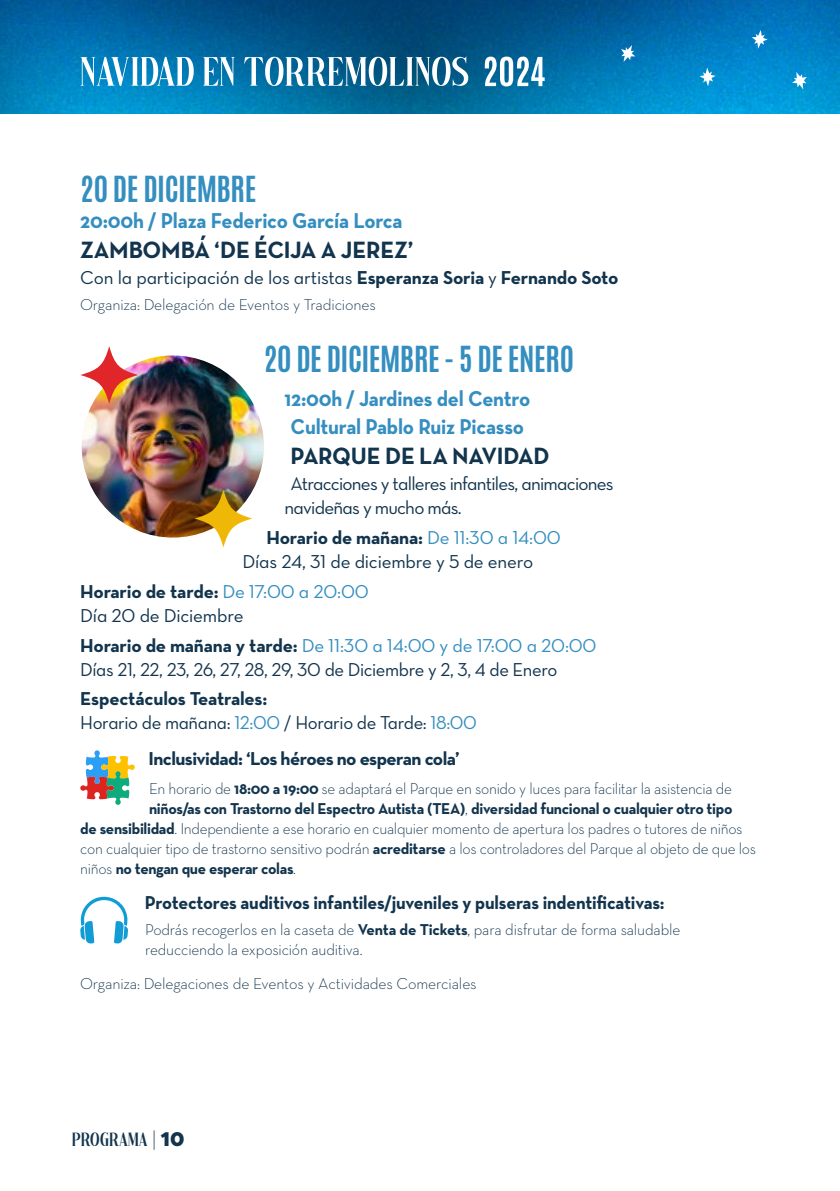
<style>
.page{position:relative;width:840px;height:1191px;background:#fff}
.page>*{position:absolute;margin:0;border:0;box-sizing:border-box;transform-origin:0 0}
.t1{font:700 30px "Antonio";letter-spacing:-.015em;color:#348ec0}
.t2{font:700 24px "Neutra Text";letter-spacing:-.015em;color:#12344d}
.t3{font:700 21.8px/28px "Neutra Text";letter-spacing:-.01em;color:#348ec0;scale:.94 1}
.t4{font:19px "Neutra Text Book Alt";letter-spacing:-.02em;color:#12344d}
.t5{font:700 19px "Neutra Text";letter-spacing:-.01em;color:#12344d}
.t6{font:700 19px "Neutra Text";letter-spacing:-.01em;color:#12344d;scale:.96 1}
.t7{font:19px/29.6px "Neutra Text Book Alt";letter-spacing:-.01em;color:#348ec0}
.t8{font:19px/24px "Neutra Text Book Alt";letter-spacing:-.04em;color:#12344d}
.t9{font:700 19px "Neutra Text";letter-spacing:-.03em;color:#12344d}
.t10{font:300 16px/20px "Neutra Text";letter-spacing:-.02em;color:#12344d}
.t11{font:700 16px "Neutra Text";letter-spacing:-.02em;color:#12344d}
.t12{font:14px "Arastin Std FREEDEMO";letter-spacing:-.03em;color:#12344d}
.s1{font-family:"Neutra Text";font-weight:700}
.s2{font-family:"Neutra Text Book Alt";font-weight:400;color:#348ec0}
.s3{color:#12344d}
.s4{font-family:"Neutra Text";font-weight:700;color:#12344d}
.s5{color:#348ec0}
.s6{font-weight:700}
.s7{font-weight:300}
.s8{font-family:"Metropolis";font-weight:200;font-size:23.6px}
.s9{font-family:"Metropolis";font-weight:900;font-size:20px}
</style>
<div class="page">
<img style="left:0;top:0;width:839px;height:114px">
<svg style="left:620px;top:45px;width:15px;height:17px"></svg>
<svg style="left:699px;top:68px;width:16px;height:18px"></svg>
<svg style="left:751px;top:30px;width:16px;height:19px"></svg>
<svg style="left:791px;top:72px;width:15px;height:18px"></svg>
<svg style="left:80px;top:57px;width:388px;height:29px"></svg>
<svg style="left:484px;top:57px;width:60px;height:29px"></svg>
<img style="left:82px;top:355px;width:182px;height:182px;border-radius:91px">
<svg style="left:80px;top:346px;width:58px;height:58px"></svg>
<svg style="left:194px;top:489px;width:58px;height:58px"></svg>
<svg style="left:80px;top:750px;width:55px;height:55px"></svg>
<svg style="left:80px;top:896px;width:48px;height:47px"></svg>
<h1 class="t1" style="left:80px;top:167px;width:177px">20 DE DICIEMBRE</h1>
<h3 class="t3" style="left:80px;top:206px;width:344px">20:00h / Plaza Federico García Lorca</h3>
<h2 class="t2" style="left:80px;top:235px;width:334px">ZAMBOMBÁ ‘DE ÉCIJA A JEREZ’</h2>
<p class="t4" style="left:80px;top:266px;width:539px">Con la participación de los artistas <span class="s1">Esperanza Soria</span> y <span class="s1">Fernando Soto</span></p>
<p class="t10" style="left:80px;top:295px;width:297px">Organiza: Delegación de Eventos y Tradiciones</p>
<h1 class="t1" style="left:263px;top:337px;width:312px">20 DE DICIEMBRE - 5 DE ENERO</h1>
<h3 class="t3" style="left:284px;top:384px;width:263px">12:00h / Jardines del Centro<br>Cultural Pablo Ruiz Picasso</h3>
<h2 class="t2" style="left:290px;top:441px;width:260px">PARQUE DE LA NAVIDAD</h2>
<p class="t8" style="left:284px;top:472px;width:330px;text-indent:6px">Atracciones y talleres infantiles, animaciones navideñas y mucho más.</p>
<p class="t5" style="left:266px;top:526px;width:295px">Horario de mañana: <span class="s2">De 11:30 a 14:00</span></p>
<p class="t4" style="left:242px;top:550px;width:292px">Días 24, 31 de diciembre y 5 de enero</p>
<p class="t5" style="left:80px;top:579px;width:290px">Horario de tarde: <span class="s2">De 17:00 a 20:00</span></p>
<p class="t7" style="left:80px;top:600px;width:517px"><span class="s3">Día 20 de Diciembre<br></span><span class="s4">Horario de mañana y tarde:</span> De 11:30 a 14:00 y de 17:00 a 20:00</p>
<p class="t4" style="left:80px;top:657px;width:478px">Días 21, 22, 23, 26, 27, 28, 29, 30 de Diciembre y 2, 3, 4 de Enero</p>
<p class="t5" style="left:80px;top:687px;width:188px">Espectáculos Teatrales:</p>
<p class="t4" style="left:80px;top:711px;width:398px">Horario de mañana: <span class="s5">12:00</span> / Horario de Tarde: <span class="s5">18:00</span></p>
<p class="t9" style="left:148px;top:746px;width:313px">Inclusividad: ‘Los héroes no esperan cola’</p>
<p class="t10" style="left:149px;top:778px;width:584px">En horario de <span class="s6">18:00 a 19:00</span> se adaptará el Parque en sonido y luces para facilitar la asistencia de</p>
<p class="t11" style="left:149px;top:798px;width:584px">niños/as con Trastorno del Espectro Autista (TEA)<span class="s7">,</span> diversidad funcional o cualquier otro tipo</p>
<p class="t10" style="left:80px;top:818px;width:663px"><span class="s6">de sensibilidad</span>. Independiente a ese horario en cualquier momento de apertura los padres o tutores de niños</p>
<p class="t10" style="left:80px;top:838px;width:676px">con cualquier tipo de trastorno sensitivo podrán <span class="s6">acreditarse</span> a los controladores del Parque al objeto de que los</p>
<p class="t11" style="left:80px;top:858px;width:217px"><span class="s7">niños</span> no tengan que esperar colas<span class="s7">.</span></p>
<p class="t6" style="left:145px;top:891px;width:542px">Protectores auditivos infantiles/juveniles y pulseras indentificativas:</p>
<p class="t10" style="left:145px;top:919px;width:536px">Podrás recogerlos en la caseta de <span class="s6">Venta de Tickets</span>, para disfrutar de forma saludable reducciendo la exposición auditiva.</p>
<p class="t10" style="left:80px;top:973px;width:398px">Organiza: Delegaciones de Eventos y Actividades Comerciales</p>
<p class="t12" style="left:72px;top:1128px;width:114px">PROGRAMA <span class="s8">|</span> <span class="s9">10</span></p>
</div>
